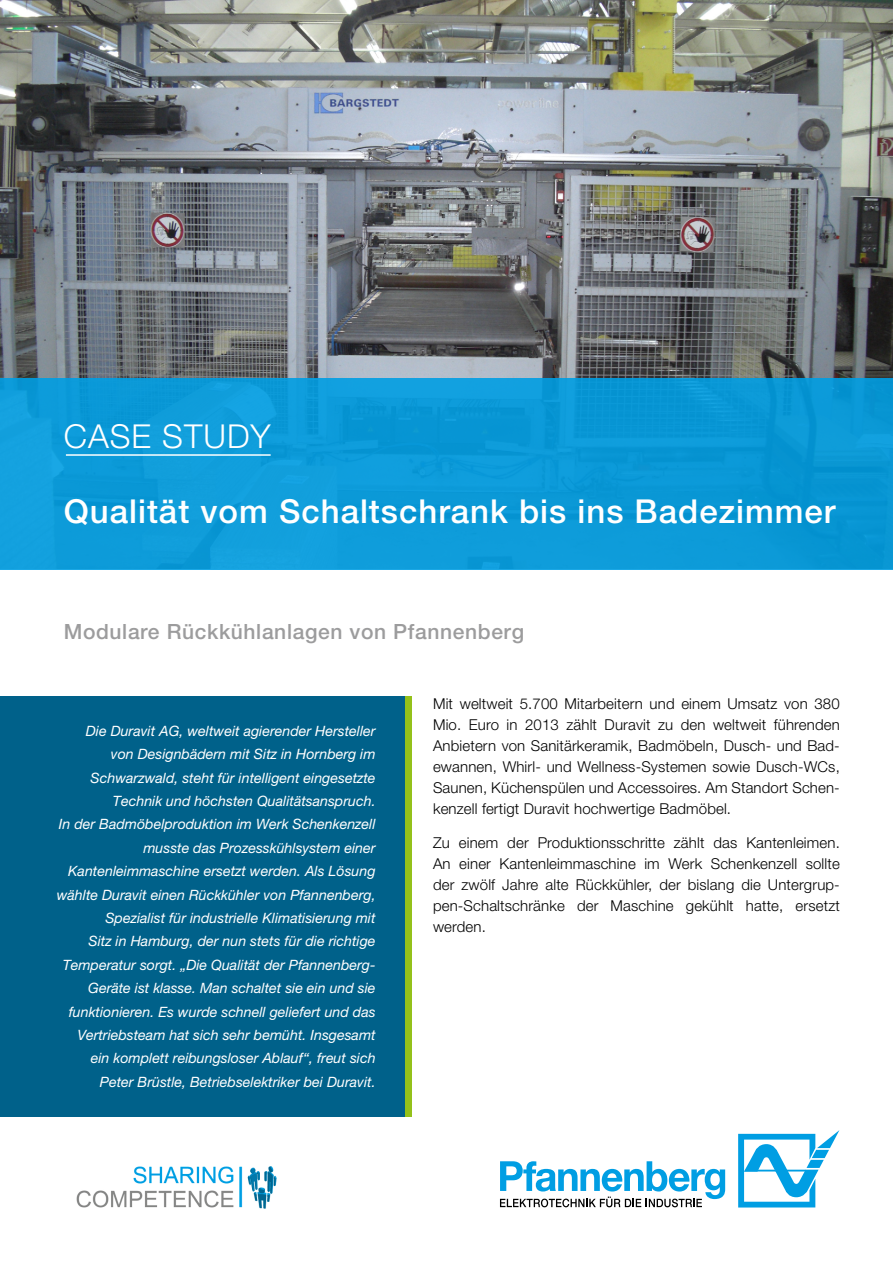
<style>
.page{position:relative;width:893px;height:1263px;background:#fff}
.page>*{position:absolute;margin:0;border:0;box-sizing:border-box;transform-origin:0 0}
.t1{font:500 33px "Helvetica Neue LT Std";letter-spacing:.03em;color:#fff}
.t2{font:300 33px "Helvetica Neue LT Std";letter-spacing:.03em;color:#fff}
.t3{font:500 21px "Helvetica Neue LT Std";letter-spacing:.03em;color:#9c9c9d}
.t4{font:300 15px/21px "Helvetica Neue LT Std";letter-spacing:.01em;color:#000;text-align:justify}
.t5{font:italic 14.25px/23.4px "Helvetica Neue LT Std";color:#fff;text-align:right}
</style>
<div class="page">
<img style="left:0;top:0;width:893px;height:378px">
<div style="left:0;top:378px;width:893px;height:192px;background:#0c9bd9"></div>
<div style="left:0;top:696px;width:405px;height:420px;background:#00618a"></div>
<div style="left:405px;top:696px;width:7px;height:420px;background:#94c11a"></div>
<img style="left:76px;top:1166px;width:201px;height:43px">
<svg style="left:738px;top:1130px;width:101px;height:77px"></svg>
<svg style="left:500px;top:1161px;width:225px;height:46px"></svg>
<hr style="left:66px;top:454px;width:205px;height:2px;background:#fff">
<h1 class="t2" style="left:64px;top:416px;width:208px">CASE STUDY</h1>
<h1 class="t1" style="left:64px;top:492px;width:773px">Qualität vom Schaltschrank bis ins Badezimmer</h1>
<h2 class="t3" style="left:64px;top:619px;width:462px">Modulare Rückkühlanlagen von Pfannenberg</h2>
<p class="t5" style="left:57px;top:719px;width:320px">Die Duravit AG, weltweit agierender Hersteller<br>von Designbädern mit Sitz in Hornberg im Schwarzwald, steht für intelligent eingesetzte Technik und höchsten Qualitätsanspruch.<br>In der Badmöbelproduktion im Werk Schenkenzell musste das Prozesskühlsystem einer Kantenleimmaschine ersetzt werden. Als Lösung wählte Duravit einen Rückkühler von Pfannenberg, Spezialist für industrielle Klimatisierung mit<br>Sitz in Hamburg, der nun stets für die richtige Temperatur sorgt. „Die Qualität der Pfannenberg-Geräte ist klasse. Man schaltet sie ein und sie funktionieren. Es wurde schnell geliefert und das Vertriebsteam hat sich sehr bemüht. Insgesamt ein komplett reibungsloser Ablauf“, freut sich Peter Brüstle, Betriebselektriker bei Duravit.</p>
<p class="t4" style="left:433px;top:693px;width:408px">Mit weltweit 5.700 Mitarbeitern und einem Umsatz von 380<br>Mio. Euro in 2013 zählt Duravit zu den weltweit führenden Anbietern von Sanitärkeramik, Badmöbeln, Dusch- und Bad&shy;ewannen, Whirl- und Wellness-Systemen sowie Dusch-WCs, Saunen, Küchenspülen und Accessoires. Am Standort Schen&shy;kenzell fertigt Duravit hochwertige Badmöbel.</p>
<p class="t4" style="left:433px;top:831px;width:408px">Zu einem der Produktionsschritte zählt das Kantenleimen.<br>An einer Kantenleimmaschine im Werk Schenkenzell sollte der zwölf Jahre alte Rückkühler, der bislang die Untergrup&shy;pen-Schaltschränke der Maschine gekühlt hatte, ersetzt werden.</p>
</div>
